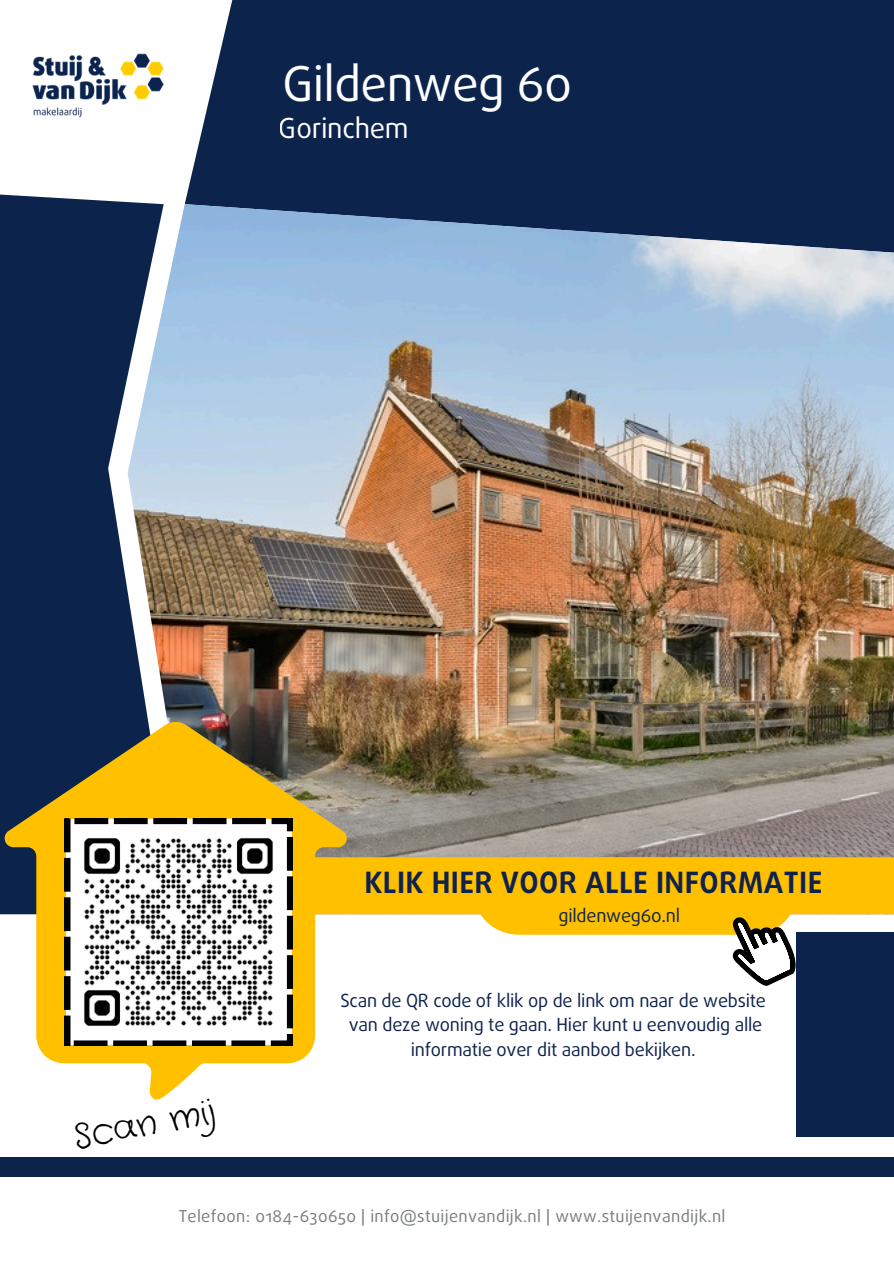
<style>
.page{position:relative;width:894px;height:1264px;background:#fff}
.page>*{position:absolute;margin:0;border:0;box-sizing:border-box;transform-origin:0 0}
.t1{font:48px "Daxline Pro";letter-spacing:-.01em;color:#fff}
.t2{font:35.1px "Crafty Girls";color:#000}
.t3{font:700 29.4px "Daxline Pro";letter-spacing:.015em;color:#0e224d}
.t4{font:27.6px "Daxline Pro";letter-spacing:-.01em;color:#fff}
.t5{font:18.15px/24.8px "Daxline Pro";letter-spacing:-.01em;color:#0e224d;text-align:center}
.t6{font:16.5px "Daxline Pro";letter-spacing:.02em;color:#787e7d}
</style>
<div class="page">
<div style="left:185px;top:0;width:708px;height:253px;background:#0c244c"></div>
<img style="left:32px;top:53px;width:132px;height:65px">
<img style="left:179px;top:204px;width:714px;height:653px">
<svg style="left:0;top:194px;width:179px;height:720px;background:#3f506e"></svg>
<div style="left:0;top:1157px;width:893px;height:19px;background:#0c244c"></div>
<div style="left:189px;top:857px;width:704px;height:57px;background:#ffc000"></div>
<div style="left:795px;top:932px;width:98px;height:204px;background:#0c244c"></div>
<svg style="left:1px;top:721px;width:349px;height:379px"></svg>
<svg style="left:65px;top:818px;width:227px;height:227px"></svg>
<svg style="left:475px;top:857px;width:320px;height:128px"></svg>
<h1 class="t1" style="left:282px;top:63px;width:291px">Gildenweg 60</h1>
<h3 class="t4" style="left:279px;top:116px;width:131px">Gorinchem</h3>
<h3 class="t3" style="left:364px;top:870px;width:459px">KLIK HIER VOOR ALLE INFORMATIE</h3>
<p class="t5" style="left:558px;top:904px;width:123px">gildenweg60.nl</p>
<h2 class="t2" style="left:70px;top:1114px;width:146px;rotate:-11deg">Scan mij</h2>
<p class="t5" style="left:340px;top:989px;width:427px">Scan de QR code of klik op de link om naar de website van deze woning te gaan. Hier kunt u eenvoudig alle informatie over dit aanbod bekijken.</p>
<p class="t6" style="left:179px;top:1208px;width:548px">Telefoon: 0184-630650 | info@stuijenvandijk.nl | www.stuijenvandijk.nl</p>
</div>
